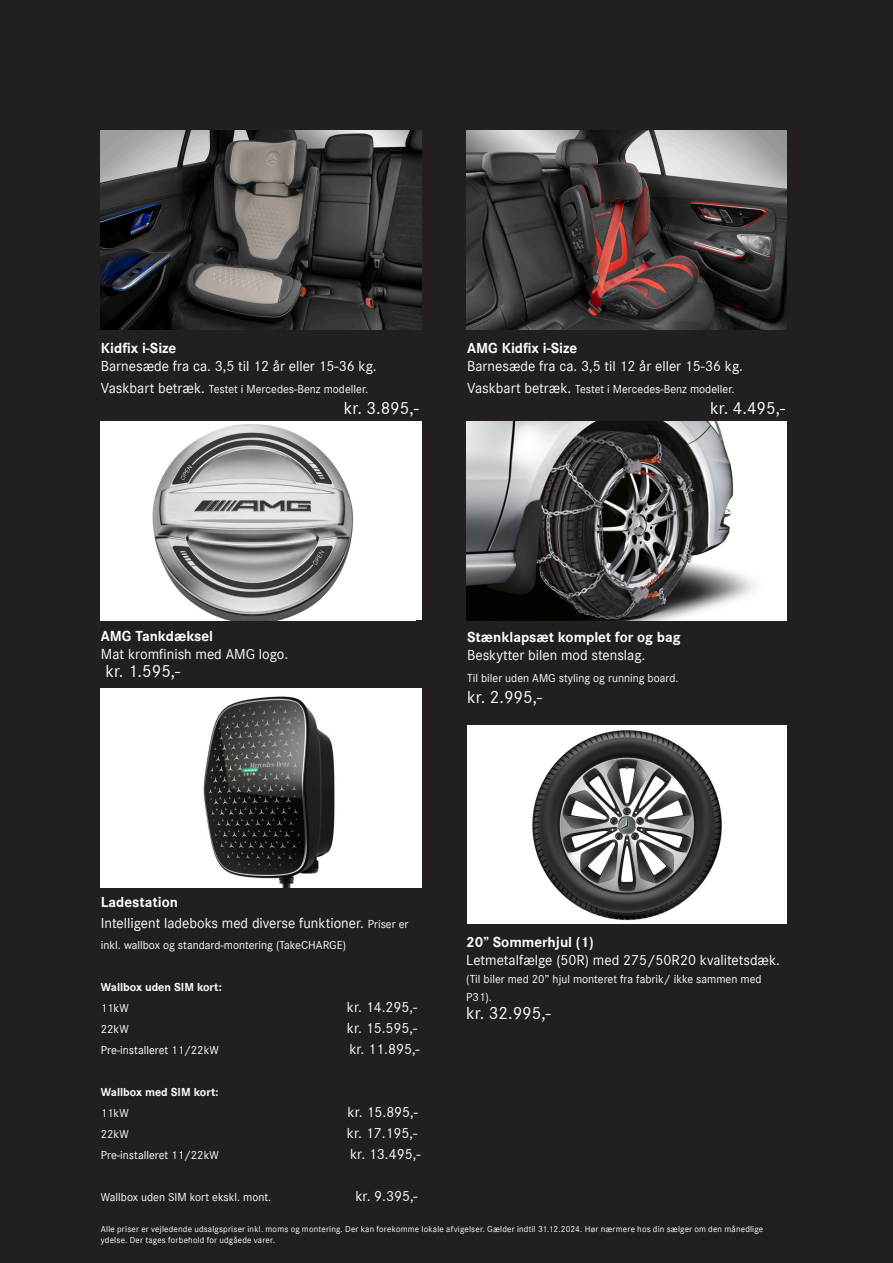
<style>
.page{position:relative;width:893px;height:1263px;background:#231f20}
.page>*{position:absolute;margin:0;border:0;box-sizing:border-box;transform-origin:0 0}
.t1{font:18px "Daimler CS";color:#fff}
.t2{font:15px "Daimler CS";color:#fff}
.t3{font:700 15px "Daimler CS";color:#fff}
.t4{font:12px/18px "Daimler CS";color:#fff}
.t5{font:700 12px "Daimler CS";color:#fff}
.t6{font:9px/10.5px "Daimler CS";letter-spacing:.02em;color:#fff}
.s1{font-size:15px}
.s2{font-size:12px}
</style>
<div class="page">
<div style="left:467px;top:726px;width:320px;height:198px;background:#fff"></div>
<img style="left:532px;top:730px;width:190px;height:191px">
<img style="left:466px;top:422px;width:321px;height:198px">
<img style="left:101px;top:688px;width:320px;height:199px">
<img style="left:101px;top:422px;width:315px;height:198px">
<img style="left:101px;top:130px;width:320px;height:199px">
<img style="left:466px;top:130px;width:321px;height:199px">
<p class="t3" style="left:101px;top:336px;width:77px">Kidfix i-Size</p>
<p class="t2" style="left:101px;top:355px;width:277px">Barnesæde fra ca. 3,5 til 12 år eller 15-36 kg.</p>
<p class="t4" style="left:101px;top:379px;width:269px"><span class="s1">Vaskbart betræk.</span> Testet i Mercedes-Benz modeller.</p>
<p class="t1" style="left:344px;top:395px;width:76px">kr. 3.895,-</p>
<p class="t3" style="left:467px;top:336px;width:111px">AMG Kidfix i-Size</p>
<p class="t2" style="left:467px;top:355px;width:277px">Barnesæde fra ca. 3,5 til 12 år eller 15-36 kg.</p>
<p class="t4" style="left:467px;top:379px;width:269px"><span class="s1">Vaskbart betræk.</span> Testet i Mercedes-Benz modeller.</p>
<p class="t1" style="left:710px;top:395px;width:76px">kr. 4.495,-</p>
<p class="t3" style="left:101px;top:624px;width:114px">AMG Tankdæksel</p>
<p class="t2" style="left:101px;top:643px;width:189px">Mat kromfinish med AMG logo.</p>
<p class="t1" style="left:105px;top:657px;width:76px">kr. 1.595,-</p>
<p class="t3" style="left:467px;top:625px;width:215px">Stænklapsæt komplet for og bag</p>
<p class="t2" style="left:467px;top:644px;width:180px">Beskytter bilen mod stenslag.</p>
<p class="t4" style="left:467px;top:668px;width:213px">Til biler uden AMG styling og running board.</p>
<p class="t1" style="left:467px;top:684px;width:76px">kr. 2.995,-</p>
<p class="t3" style="left:101px;top:890px;width:79px">Ladestation</p>
<p class="t2" style="left:101px;top:912px;width:309px">Intelligent ladeboks med diverse funktioner. <span class="s2">Priser er</span></p>
<p class="t4" style="left:101px;top:935px;width:247px">inkl. wallbox og standard-montering (TakeCHARGE)</p>
<p class="t5" style="left:101px;top:977px;width:122px">Wallbox uden SIM kort:</p>
<p class="t4" style="left:101px;top:998px;width:29px">11kW</p>
<p class="t2" style="left:347px;top:996px;width:72px">kr. 14.295,-</p>
<p class="t4" style="left:101px;top:1019px;width:29px">22kW</p>
<p class="t2" style="left:347px;top:1017px;width:72px">kr. 15.595,-</p>
<p class="t4" style="left:101px;top:1040px;width:119px">Pre-installeret 11/22kW</p>
<p class="t2" style="left:349px;top:1038px;width:72px">kr. 11.895,-</p>
<p class="t5" style="left:101px;top:1082px;width:119px">Wallbox med SIM kort:</p>
<p class="t4" style="left:101px;top:1103px;width:29px">11kW</p>
<p class="t2" style="left:348px;top:1101px;width:72px">kr. 15.895,-</p>
<p class="t4" style="left:101px;top:1124px;width:29px">22kW</p>
<p class="t2" style="left:347px;top:1122px;width:72px">kr. 17.195,-</p>
<p class="t4" style="left:101px;top:1145px;width:119px">Pre-installeret 11/22kW</p>
<p class="t2" style="left:350px;top:1143px;width:72px">kr. 13.495,-</p>
<p class="t4" style="left:101px;top:1187px;width:172px">Wallbox uden SIM kort ekskl. mont.</p>
<p class="t2" style="left:355px;top:1185px;width:64px">kr. 9.395,-</p>
<p class="t3" style="left:466px;top:930px;width:129px">20” Sommerhjul (1)</p>
<p class="t2" style="left:466px;top:949px;width:315px">Letmetalfælge (50R) med 275/50R20 kvalitetsdæk.</p>
<p class="t4" style="left:466px;top:969px;width:297px">(Til biler med 20” hjul monteret fra fabrik/ ikke sammen med<br>P31).</p>
<p class="t1" style="left:466px;top:1000px;width:86px">kr. 32.995,-</p>
<p class="t6" style="left:101px;top:1223px;width:664px">Alle priser er vejledende udsalgspriser inkl. moms og montering. Der kan forekomme lokale afvigelser. Gælder indtil 31.12.2024. Hør nærmere hos din sælger om den månedlige ydelse. Der tages forbehold for udgåede varer.</p>
</div>
